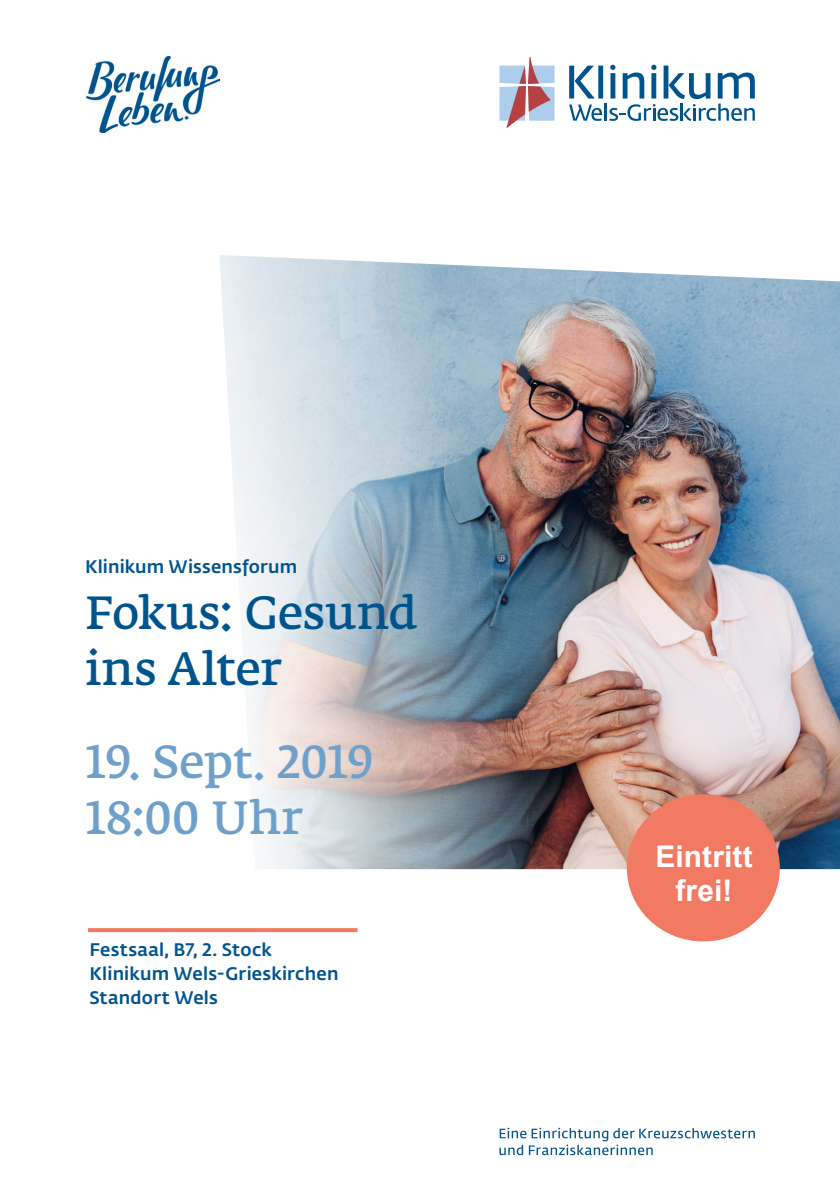
<style>
.page{position:relative;width:840px;height:1191px;background:#fff}
.page>*{position:absolute;margin:0;border:0;box-sizing:border-box;transform-origin:0 0}
.Titel_HL2_zwei_oder{font:46px/56px "Fedra Serif A Std Demi";color:#00548e}
.Titel_HL2_zwei_oder-2{font:46px/56px "Fedra Serif A Std Demi";letter-spacing:-.015em;color:#6fa0cb}
.Titel_Zusatztext{font:700 29.8px/34px "Arial";letter-spacing:.005em;color:#fff;text-align:center}
.Titel_Zusatztext-2{font:500 18px/24px "Fedra Sans Std";letter-spacing:.015em;color:#00548e}
.Titel_HL2_zwei_oder-3{font:500 18px "Fedra Sans Std";letter-spacing:.01em;color:#00548e}
</style>
<div class="page">
<svg style="left:499px;top:1127px;width:255px;height:28px"></svg>
<svg style="left:499px;top:57px;width:55px;height:71px"></svg>
<svg style="left:569px;top:65px;width:185px;height:56px"></svg>
<img style="left:219px;top:255px;width:620px;height:614px">
<svg style="left:88px;top:928px;width:269px;height:4px"></svg>
<img style="left:86px;top:57px;width:133px;height:75px">
<div style="left:626px;top:794px;width:153px;height:147px;background:#f37a62;border-radius:50%"></div>
<hr style="left:637px;top:828px;width:131px;height:4px;background:#f37a62">
<p class="Titel_HL2_zwei_oder-3" style="left:85px;top:555px;width:213px">Klinikum Wissensforum</p>
<p class="Titel_HL2_zwei_oder" style="left:85px;top:588px;width:334px">Fokus: Gesund ins Alter</p>
<p class="Titel_HL2_zwei_oder-2" style="left:85px;top:737px;width:290px">19. Sept. 2019<br>18:00 Uhr</p>
<p class="Titel_Zusatztext-2" style="left:89px;top:938px;width:250px">Festsaal, B7, 2. Stock<br>Klinikum Wels-Grieskirchen<br>Standort Wels</p>
<p class="Titel_Zusatztext" style="left:655px;top:840px;width:99px">Eintritt frei!</p>
</div>
